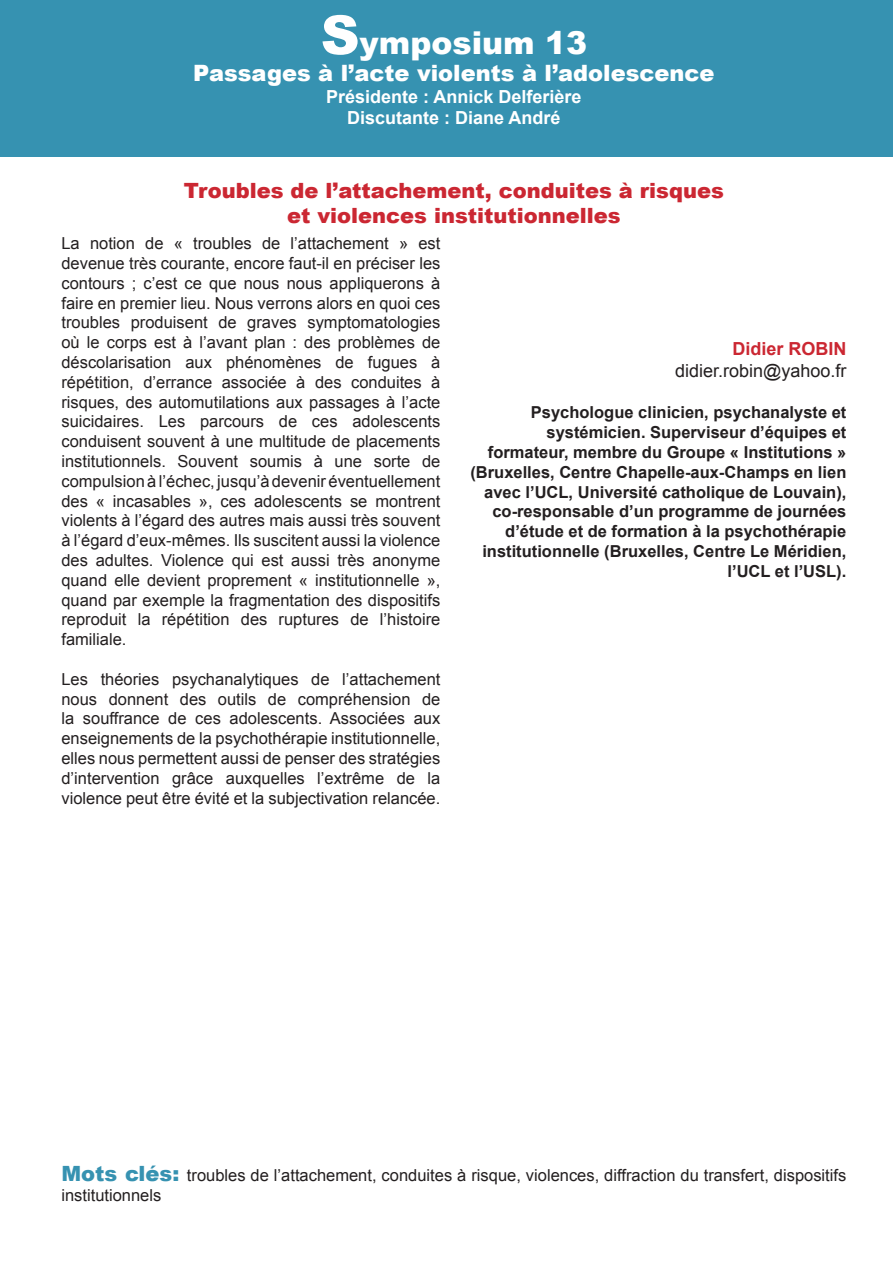
<style>
.page{position:relative;width:893px;height:1263px;background:#fff}
.page>*{position:absolute;margin:0;border:0;box-sizing:border-box;transform-origin:0 0}
.t1{font:900 31.5px "Arial";color:#fff}
.t2{font:900 22.5px "Arial";color:#fff}
.t3{font:900 21px/25.2px "Arial";color:#cb2732;text-align:center}
.t4{font:700 18px/21.6px "Arial";color:#fff;text-align:center}
.t5{font:18px "Arial";color:#231f20}
.t6{font:700 18px "Arial";color:#cb2732}
.t7{font:16.5px/19.8px "Arial";color:#231f20;text-align:justify}
.t8{font:700 16.5px/19.8px "Arial";color:#231f20;text-align:right}
.s1{font-size:54px}
.s2{font-weight:900;font-size:21px;color:#3692b1}
</style>
<div class="page">
<div style="left:0;top:0;width:893px;height:157px;background:#3692b1"></div>
<h1 class="t1" style="left:321px;top:20px;width:268px"><span class="s1">S</span>ymposium 13</h1>
<h2 class="t2" style="left:193px;top:57px;width:523px">Passages à l’acte violents à l’adolescence</h2>
<p class="t4" style="left:326px;top:86px;width:257px">Présidente : Annick Delferière<br>Discutante : Diane André</p>
<p class="t3" style="left:184px;top:177px;width:542px">Troubles de l’attachement, conduites à risques et violences institutionnelles</p>
<p class="t7" style="left:61px;top:234px;width:380px">La notion de « troubles de l’attachement » est devenue très courante, encore faut-il en préciser les contours ; c’est ce que nous nous appliquerons à faire en premier lieu. Nous verrons alors en quoi ces troubles produisent de graves symptomatologies où le corps est à l’avant plan : des problèmes de déscolarisation aux phénomènes de fugues à répétition, d’errance associée à des conduites à risques, des automutilations aux passages à l’acte suicidaires. Les parcours de ces adolescents conduisent souvent à une multitude de placements institutionnels. Souvent soumis à une sorte de compulsion à l’échec, jusqu’à devenir éventuellement des « incasables », ces adolescents se montrent violents à l’égard des autres mais aussi très souvent à l’égard d’eux-mêmes. Ils suscitent aussi la violence des adultes. Violence qui est aussi très anonyme quand elle devient proprement « institutionnelle », quand par exemple la fragmentation des dispositifs reproduit la répétition des ruptures de l’histoire familiale.</p>
<p class="t7" style="left:61px;top:669px;width:380px">Les théories psychanalytiques de l’attachement nous donnent des outils de compréhension de la souffrance de ces adolescents. Associées aux enseignements de la psychothérapie institutionnelle, elles nous permettent aussi de penser des stratégies d’intervention grâce auxquelles l’extrême de la violence peut être évité et la subjectivation relancée.</p>
<p class="t6" style="left:732px;top:337px;width:116px">Didier Robin</p>
<p class="t5" style="left:675px;top:359px;width:173px">didier.robin@yahoo.fr</p>
<p class="t8" style="left:470px;top:403px;width:377px">Psychologue clinicien, psychanalyste et systémicien. Superviseur d’équipes et formateur, membre du Groupe « Institutions » (Bruxelles, Centre Chapelle-aux-Champs en lien avec l’UCL, Université catholique de Louvain), co-responsable d’un programme de journées d’étude et de formation à la psychothérapie institutionnelle (Bruxelles, Centre Le Méridien, l’UCL et l’USL).</p>
<p class="t7" style="left:61px;top:1165px;width:786px"><span class="s2">Mots clés:</span> troubles de l’attachement, conduites à risque, violences, diffraction du transfert, dispositifs institutionnels</p>
</div>
